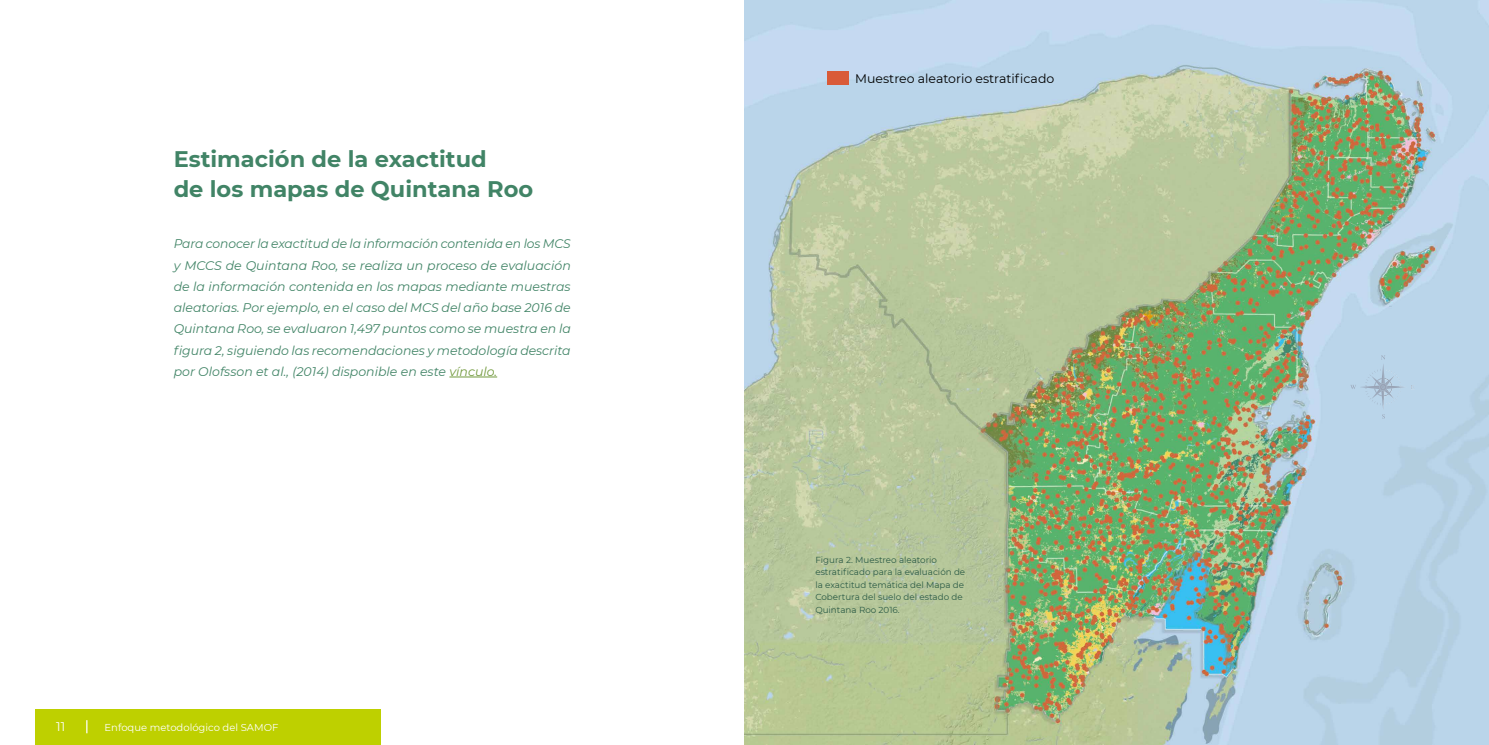
<style>
.page{position:relative;width:1489px;height:745px;background:#fff}
.page>*{position:absolute;margin:0;border:0;box-sizing:border-box;transform-origin:0 0}
.t1{font:700 22.5px/30px "Montserrat";color:#418466}
.t2{font:italic 12.5px/21.2px "Montserrat";color:#418466;text-align:justify}
.t3{font:12.5px "Montserrat";color:#000}
.t4{font:12.5px "Montserrat";color:#fff}
.t5{font:10px "Montserrat";color:#fff}
.t6{font:8.75px/12.5px "Montserrat";color:#2a5a45}
.s1{color:#71993c}
</style>
<div class="page">
<img style="left:744px;top:0;width:744px;height:744px">
<div style="left:827px;top:71px;width:22px;height:14px;background:#d95a38"></div>
<svg style="left:1350px;top:355px;width:55px;height:63px;background:#b8d2e7"></svg>
<img style="left:1382px;top:368px;width:32px;height:42px">
<div style="left:35px;top:709px;width:346px;height:35px;background:#bed000"></div>
<svg style="left:86px;top:720px;width:1px;height:12px"></svg>
<hr style="left:449px;top:376px;width:48px;height:1px;background:#71993c">
<h1 class="t1" style="left:174px;top:143px;width:361px">Estimación de la exactitud<br>de los mapas de Quintana Roo</h1>
<p class="t2" style="left:174px;top:233px;width:398px">Para conocer la exactitud de la información contenida en los MCS y MCCS de Quintana Roo, se realiza un proceso de evaluación de la información contenida en los mapas mediante muestras aleatorias. Por ejemplo, en el caso del MCS del año base 2016 de Quintana Roo, se evaluaron 1,497 puntos como se muestra en la figura 2, siguiendo las recomendaciones y metodología descrita por Olofsson et al., (2014) disponible en este <span class="s1">vínculo.</span></p>
<p class="t4" style="left:56px;top:717px;width:11px">11</p>
<p class="t5" style="left:105px;top:720px;width:175px">Enfoque metodológico del SAMOF</p>
<p class="t3" style="left:855px;top:70px;width:200px">Muestreo aleatorio estratificado</p>
<p class="t6" style="left:815px;top:552px;width:151px">Figura 2. Muestreo aleatorio estratificado para la evaluación de la exactitud temática del Mapa de<br>Cobertura del suelo del estado de<br>Quintana Roo 2016.</p>
</div>
